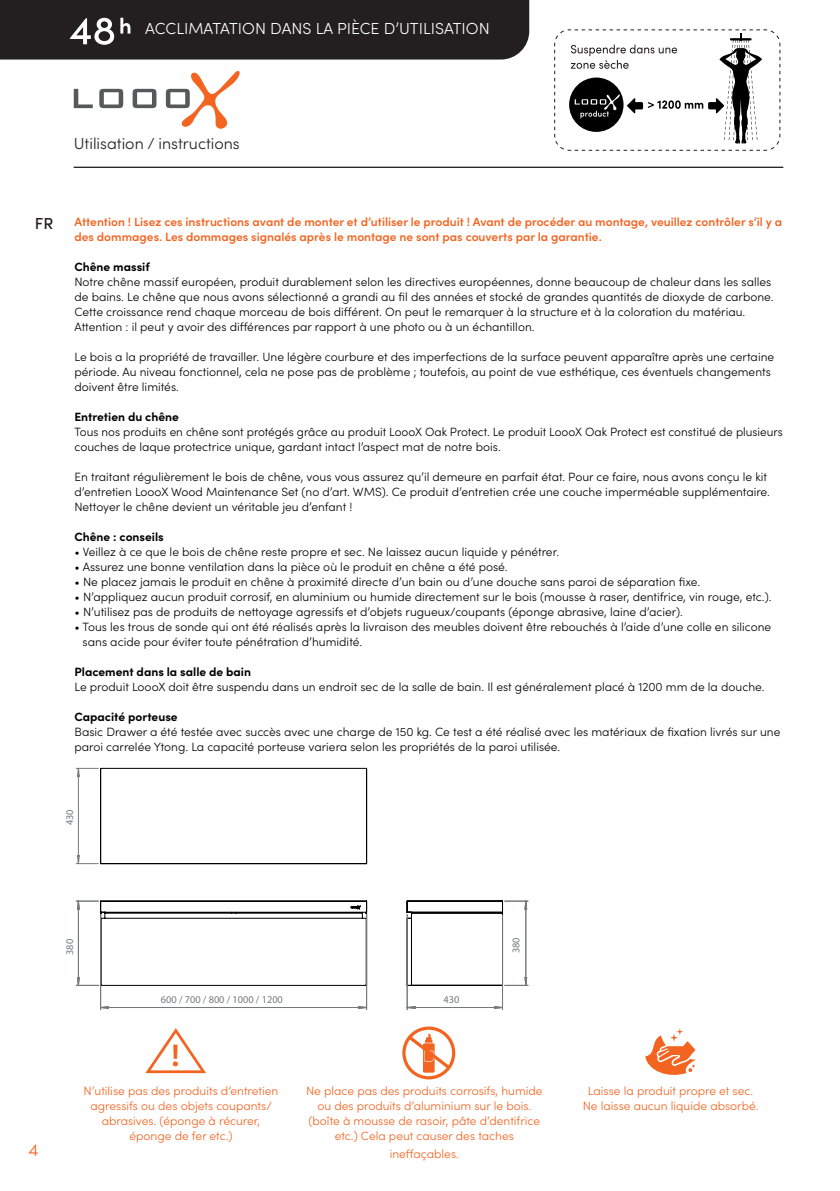
<style>
.page{position:relative;width:840px;height:1191px;background:#fff}
.page>*{position:absolute;margin:0;border:0;box-sizing:border-box;transform-origin:0 0}
.t1{font:700 31px "Sofia Pro";color:#f36421}
.t2{font:300 18px "Sofia Pro";color:#f36421}
.t3{font:300 16px "Sofia Pro";color:#fff}
.t4{font:300 16px "Sofia Pro";color:#231f20}
.t5{font:500 16px "Sofia Pro";color:#231f20}
.t6{font:300 12px/15px "Sofia Pro";color:#000}
.t7{font:300 12px/15px "Sofia Pro";color:#f36421;text-align:center}
.t8{font:600 12px/15px "Sofia Pro";color:#f36421}
.t9{font:700 12px "Sofia Pro";color:#000}
.t10{font:10.4px "Century Gothic";color:#76797b}
</style>
<div class="page">
<svg style="left:145px;top:1028px;width:61px;height:46px"></svg>
<div style="left:402px;top:1026px;width:53px;height:53px;border:3px solid #f36421;border-radius:50%"></div>
<svg style="left:405px;top:1033px;width:49px;height:39px"></svg>
<svg style="left:645px;top:1028px;width:50px;height:47px"></svg>
<hr style="left:74px;top:167px;width:708px;height:1px;background:#231f20">
<svg style="left:74px;top:89px;width:19px;height:19px"></svg>
<svg style="left:99px;top:89px;width:24px;height:19px"></svg>
<svg style="left:132px;top:89px;width:24px;height:19px"></svg>
<svg style="left:166px;top:71px;width:74px;height:58px"></svg>
<div style="left:0;top:0;width:529px;height:60px;background:#231f20"></div>
<svg style="left:554px;top:29px;width:226px;height:122px"></svg>
<hr style="left:101px;top:768px;width:265px;height:1px;background:#000001">
<hr style="left:366px;top:768px;width:1px;height:95px;background:#000001">
<hr style="left:101px;top:863px;width:265px;height:1px;background:#000001">
<svg style="left:76px;top:768px;width:25px;height:96px"></svg>
<svg style="left:76px;top:900px;width:452px;height:110px"></svg>
<p class="t3" style="left:145px;top:17px;width:346px">ACCLIMATATION DANS LA PIÈCE D’UTILISATION</p>
<p class="t4" style="left:74px;top:132px;width:167px">Utilisation / instructions</p>
<p class="t5" style="left:35px;top:211px;width:20px">FR</p>
<p class="t8" style="left:74px;top:213px;width:708px">Attention ! Lisez ces instructions avant de monter et d’utiliser le produit ! Avant de procéder au montage, veuillez contrôler s’il y a des dommages. Les dommages signalés après le montage ne sont pas couverts par la garantie.</p>
<p class="t9" style="left:74px;top:257px;width:77px">Chêne massif</p>
<p class="t6" style="left:74px;top:273px;width:700px">Notre chêne massif européen, produit durablement selon les directives européennes, donne beaucoup de chaleur dans les salles de bains. Le chêne que nous avons sélectionné a grandi au fil des années et stocké de grandes quantités de dioxyde de carbone.<br>Cette croissance rend chaque morceau de bois différent. On peut le remarquer à la structure et à la coloration du matériau.<br>Attention : il peut y avoir des différences par rapport à une photo ou à un échantillon.</p>
<p class="t6" style="left:74px;top:348px;width:701px">Le bois a la propriété de travailler. Une légère courbure et des imperfections de la surface peuvent apparaître après une certaine période. Au niveau fonctionnel, cela ne pose pas de problème ; toutefois, au point de vue esthétique, ces éventuels changements doivent être limités.</p>
<p class="t9" style="left:74px;top:407px;width:106px">Entretien du chêne</p>
<p class="t6" style="left:74px;top:423px;width:709px">Tous nos produits en chêne sont protégés grâce au produit LoooX Oak Protect. Le produit LoooX Oak Protect est constitué de plusieurs couches de laque protectrice unique, gardant intact l’aspect mat de notre bois.</p>
<p class="t6" style="left:74px;top:468px;width:696px">En traitant régulièrement le bois de chêne, vous vous assurez qu’il demeure en parfait état. Pour ce faire, nous avons conçu le kit d’entretien LoooX Wood Maintenance Set (no d’art. WMS). Ce produit d’entretien crée une couche imperméable supplémentaire.<br>Nettoyer le chêne devient un véritable jeu d’enfant !</p>
<p class="t9" style="left:74px;top:527px;width:91px">Chêne : conseils</p>
<p class="t6" style="left:74px;top:543px;width:486px">• Veillez à ce que le bois de chêne reste propre et sec. Ne laissez aucun liquide y pénétrer.</p>
<p class="t6" style="left:74px;top:558px;width:434px">• Assurez une bonne ventilation dans la pièce où le produit en chêne a été posé.</p>
<p class="t6" style="left:74px;top:573px;width:627px">• Ne placez jamais le produit en chêne à proximité directe d’un bain ou d’une douche sans paroi de séparation fixe.</p>
<p class="t6" style="left:74px;top:588px;width:698px">• N’appliquez aucun produit corrosif, en aluminium ou humide directement sur le bois (mousse à raser, dentifrice, vin rouge, etc.).</p>
<p class="t6" style="left:74px;top:603px;width:609px">• N’utilisez pas de produits de nettoyage agressifs et d’objets rugueux/coupants (éponge abrasive, laine d’acier).</p>
<p class="t6" style="left:83px;top:618px;width:689px;text-indent:-8px">• Tous les trous de sonde qui ont été réalisés après la livraison des meubles doivent être rebouchés à l’aide d’une colle en silicone sans acide pour éviter toute pénétration d’humidité.</p>
<p class="t9" style="left:74px;top:662px;width:178px">Placement dans la salle de bain</p>
<p class="t6" style="left:74px;top:678px;width:691px">Le produit LoooX doit être suspendu dans un endroit sec de la salle de bain. Il est généralement placé à 1200 mm de la douche.</p>
<p class="t9" style="left:74px;top:707px;width:105px">Capacité porteuse</p>
<p class="t6" style="left:74px;top:723px;width:707px">Basic Drawer a été testée avec succès avec une charge de 150 kg. Ce test a été réalisé avec les matériaux de fixation livrés sur une paroi carrelée Ytong. La capacité porteuse variera selon les propriétés de la paroi utilisée.</p>
<p class="t10" style="left:63px;top:825px;width:17px;rotate:-90deg">430</p>
<h2 class="t2" style="left:28px;top:1136px;width:12px">4</h2>
<p class="t10" style="left:63px;top:954px;width:17px;rotate:-90deg">380</p>
<p class="t10" style="left:161px;top:993px;width:123px">600 / 700 / 800 / 1000 / 1200</p>
<p class="t1" style="left:171px;top:1030px;width:10px">!</p>
<p class="t7" style="left:84px;top:1082px;width:196px">N’utilise pas des produits d’entretien agressifs ou des objets coupants/ abrasives. (éponge à récurer,</p>
<p class="t7" style="left:129px;top:1127px;width:105px">éponge de fer etc.)</p>
<p class="t10" style="left:443px;top:993px;width:17px">430</p>
<p class="t10" style="left:509px;top:953px;width:17px;rotate:-90deg">380</p>
<p class="t7" style="left:306px;top:1082px;width:238px">Ne place pas des produits corrosifs, humide ou des produits d’aluminium sur le bois. (boîte à mousse de rasoir, pâte d’dentifrice etc.) Cela peut causer des taches</p>
<p class="t7" style="left:389px;top:1145px;width:71px">ineffaçables.</p>
<p class="t7" style="left:582px;top:1082px;width:177px">Laisse la produit propre et sec.<br>Ne laisse aucun liquide absorbé.</p>
</div>
